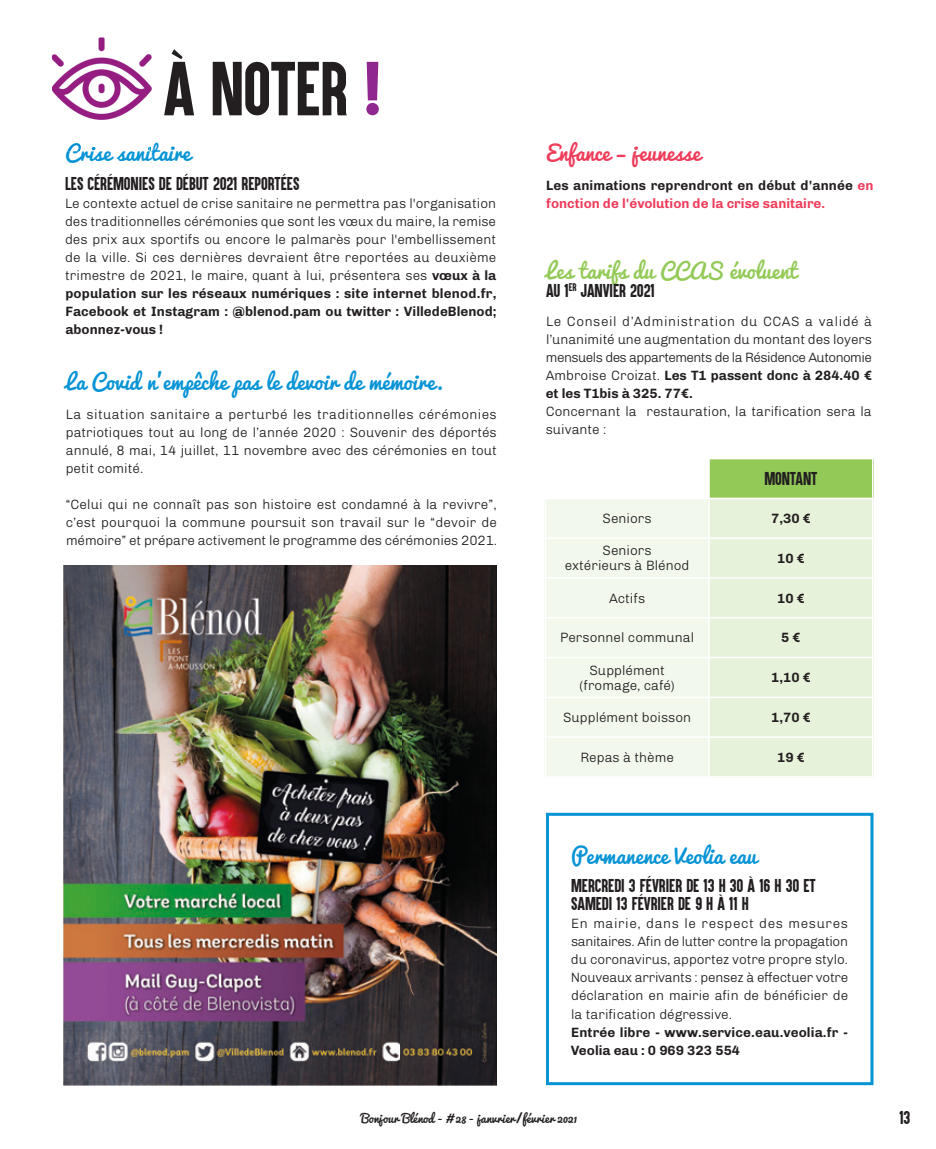
<style>
.page{position:relative;width:936px;height:1149px;background:#fff}
.page>*{position:absolute;margin:0;border:0;box-sizing:border-box;transform-origin:0 0}
.t1{font:61.5px "Aku&Kamu";letter-spacing:-.01em;color:#231f20}
.t2{font:21px "Pacifico";color:#0694d5}
.t3{font:21px "Pacifico";color:#93ca57}
.t4{font:21px "Pacifico";color:#ee3c5a}
.t5{font:15px/18px "Aku&Kamu";letter-spacing:-.005em;color:#231f20}
.t6{font:300 13.5px/18px "Chivo";color:#231f20;text-align:justify}
.t7{font:700 13.5px/18px "Chivo";letter-spacing:.005em;color:#231f20}
.t8{font:700 13.5px/18px "Chivo";letter-spacing:.01em;color:#ee3c5a}
.t9{font:12px "Pacifico";color:#231f20}
.s1{color:#90268f}
.s2{font-weight:700}
.s3{color:#231f20}
</style>
<div class="page">
<img style="left:64px;top:565px;width:433px;height:519px">
<img style="left:52px;top:37px;width:100px;height:83px">
<img style="left:67px;top:143px;width:14px;height:8px">
<svg style="left:91px;top:147px;width:5px;height:4px"></svg>
<svg style="left:148px;top:147px;width:5px;height:4px"></svg>
<div style="left:546px;top:812px;width:327px;height:272px;border:3px solid #0694d5"></div>
<div style="left:709px;top:458px;width:164px;height:40px;background:#93ca57"></div>
<div style="left:544px;top:498px;width:165px;height:40px;background:#f2f8ec"></div>
<div style="left:709px;top:498px;width:164px;height:40px;background:#e7f2da"></div>
<div style="left:544px;top:538px;width:165px;height:40px;background:#f2f8ec"></div>
<div style="left:709px;top:538px;width:164px;height:40px;background:#e7f2da"></div>
<div style="left:544px;top:578px;width:165px;height:39px;background:#f2f8ec"></div>
<div style="left:709px;top:578px;width:164px;height:39px;background:#e7f2da"></div>
<div style="left:544px;top:617px;width:165px;height:40px;background:#f2f8ec"></div>
<div style="left:709px;top:617px;width:164px;height:40px;background:#e7f2da"></div>
<div style="left:544px;top:657px;width:165px;height:40px;background:#f2f8ec"></div>
<div style="left:709px;top:657px;width:164px;height:40px;background:#e7f2da"></div>
<div style="left:544px;top:697px;width:165px;height:39px;background:#f2f8ec"></div>
<div style="left:709px;top:697px;width:164px;height:39px;background:#e7f2da"></div>
<div style="left:544px;top:736px;width:165px;height:41px;background:#f2f8ec"></div>
<div style="left:709px;top:736px;width:164px;height:41px;background:#e7f2da"></div>
<hr style="left:544px;top:457px;width:2px;height:320px;background:#fff">
<hr style="left:708px;top:457px;width:1px;height:320px;background:#fff">
<hr style="left:871px;top:457px;width:2px;height:320px;background:#fff">
<hr style="left:544px;top:457px;width:329px;height:2px;background:#fff">
<hr style="left:544px;top:497px;width:329px;height:2px;background:#fff">
<hr style="left:544px;top:537px;width:329px;height:1px;background:#fff">
<hr style="left:544px;top:577px;width:329px;height:1px;background:#fff">
<hr style="left:544px;top:616px;width:329px;height:2px;background:#fff">
<hr style="left:544px;top:656px;width:329px;height:2px;background:#fff">
<hr style="left:544px;top:696px;width:329px;height:1px;background:#fff">
<hr style="left:544px;top:736px;width:329px;height:1px;background:#fff">
<hr style="left:544px;top:775px;width:329px;height:2px;background:#fff">
<h1 class="t1" style="left:163px;top:58px;width:220px">À NOTER <span class="s1">!</span></h1>
<h2 class="t2" style="left:65px;top:142px;width:127px">Crise sanitaire</h2>
<p class="t5" style="left:65px;top:176px;width:236px">LES CÉRÉMONIES DE DÉBUT 2021 REPORTÉES</p>
<p class="t6" style="left:65px;top:195px;width:433px">Le contexte actuel de crise sanitaire ne permettra pas l'organisation des traditionnelles cérémonies que sont les vœux du maire, la remise des prix aux sportifs ou encore le palmarès pour l'embellissement de la ville. Si ces dernières devraient être reportées au deuxième trimestre de 2021, le maire, quant à lui, présentera ses <span class="s2">vœux à la population sur les réseaux numériques : site internet blenod.fr, Facebook et Instagram : @blenod.pam ou twitter : VilledeBlenod; abonnez-vous !</span></p>
<h2 class="t2" style="left:66px;top:370px;width:378px">La Covid n’empêche pas le devoir de mémoire.</h2>
<p class="t6" style="left:66px;top:406px;width:432px">La situation sanitaire a perturbé les traditionnelles cérémonies patriotiques tout au long de l’année 2020 : Souvenir des déportés annulé, 8 mai, 14 juillet, 11 novembre avec des cérémonies en tout petit comité.</p>
<p class="t6" style="left:66px;top:496px;width:433px">“Celui qui ne connaît pas son histoire est condamné à la revivre”, c’est pourquoi la commune poursuit son travail sur le “devoir de mémoire” et prépare activement le programme des cérémonies 2021.</p>
<h2 class="t4" style="left:546px;top:142px;width:156px">Enfance – jeunesse</h2>
<p class="t8" style="left:546px;top:177px;width:329px"><span class="s3">Les animations reprendront en début d'année</span> en fonction de l'évolution de la crise sanitaire.</p>
<h2 class="t3" style="left:546px;top:259px;width:253px">Les tarifs du CCAS évoluent</h2>
<p class="t5" style="left:546px;top:283px;width:110px">AU 1<sup>ER</sup> JANVIER 2021</p>
<p class="t6" style="left:545px;top:313px;width:328px">Le Conseil d’Administration du CCAS a validé à l’unanimité une augmentation du montant des loyers mensuels des appartements de la Résidence Autonomie Ambroise Croizat. <span class="s2">Les T1 passent donc à 284.40 € et les T1bis à 325. 77€.</span></p>
<p class="t6" style="left:545px;top:403px;width:327px">Concernant la restauration, la tarification sera la suivante :</p>
<p class="t5" style="left:764px;top:471px;width:55px">MONTANT</p>
<p class="t6" style="left:602px;top:510px;width:51px">Seniors</p>
<p class="t7" style="left:771px;top:510px;width:41px">7,30 €</p>
<p class="t6" style="left:565px;top:544px;width:126px;line-height:15px;text-align:center">Seniors<br>extérieurs à Blénod</p>
<p class="t7" style="left:777px;top:550px;width:29px">10 €</p>
<p class="t6" style="left:609px;top:589px;width:38px">Actifs</p>
<p class="t7" style="left:777px;top:589px;width:29px">10 €</p>
<p class="t6" style="left:560px;top:629px;width:135px">Personnel communal</p>
<p class="t7" style="left:781px;top:629px;width:21px">5 €</p>
<p class="t6" style="left:579px;top:663px;width:97px;line-height:15px;text-align:center">Supplément (fromage, café)</p>
<p class="t7" style="left:771px;top:669px;width:41px">1,10 €</p>
<p class="t6" style="left:563px;top:709px;width:130px">Supplément boisson</p>
<p class="t7" style="left:771px;top:709px;width:41px">1,70 €</p>
<p class="t6" style="left:580px;top:748px;width:95px">Repas à thème</p>
<p class="t7" style="left:777px;top:748px;width:29px">19 €</p>
<h2 class="t2" style="left:571px;top:844px;width:187px">Permanence Veolia eau</h2>
<p class="t5" style="left:571px;top:877px;width:246px">MERCREDI 3 FÉVRIER DE 13 H 30 À 16 H 30 ET<br>SAMEDI 13 FÉVRIER DE 9 H À 11 H</p>
<p class="t6" style="left:571px;top:915px;width:279px">En mairie, dans le respect des mesures sanitaires. Afin de lutter contre la propagation du coronavirus, apportez votre propre stylo.<br>Nouveaux arrivants : pensez à effectuer votre déclaration en mairie afin de bénéficier de la tarification dégressive.</p>
<p class="t7" style="left:571px;top:1023px;width:278px">Entrée libre - www.service.eau.veolia.fr -<br>Veolia eau : 0 969 323 554</p>
<p class="t9" style="left:361px;top:1111px;width:218px">Bonjour Blénod - # 28 - janvrier/février 2021</p>
<p class="t5" style="left:899px;top:1108px;width:12px">13</p>
</div>
